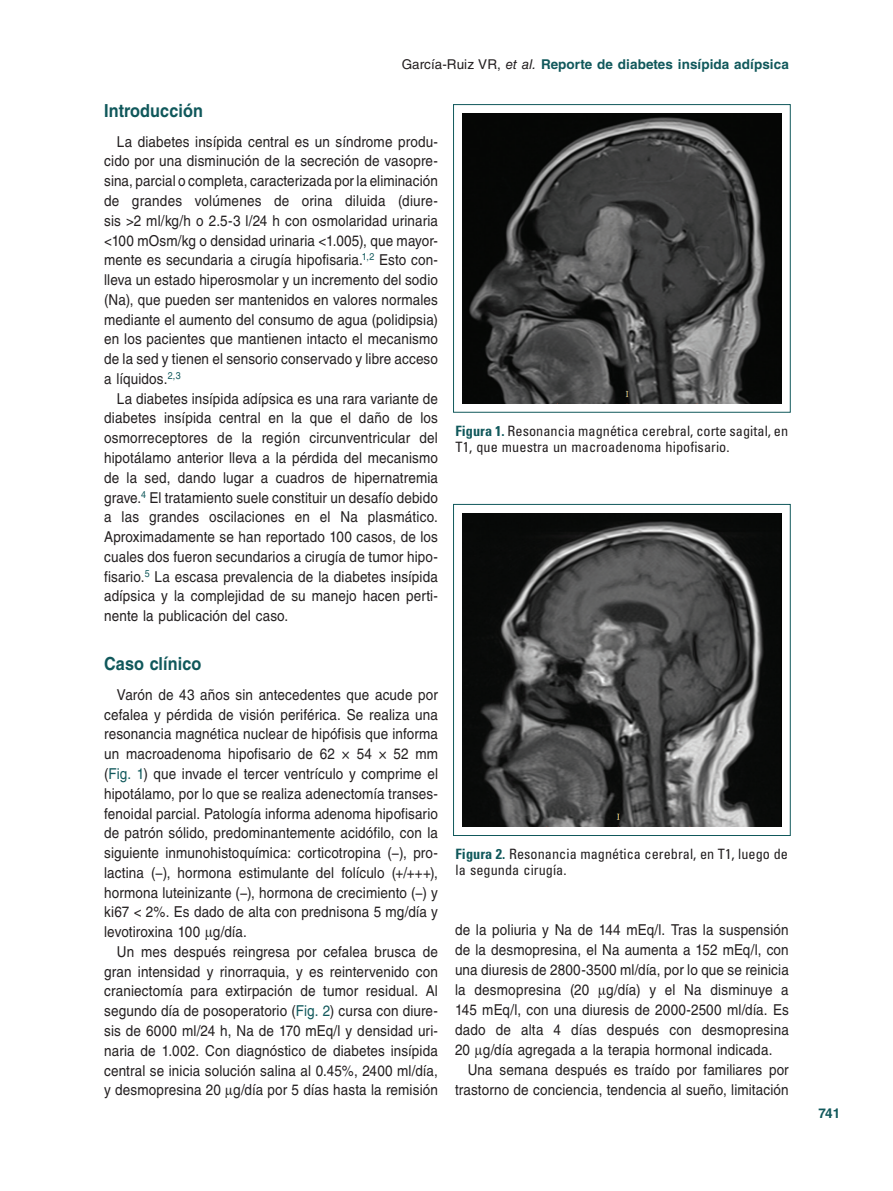
<style>
.page{position:relative;width:893px;height:1191px;background:#fff}
.page>*{position:absolute;margin:0;border:0;box-sizing:border-box;transform-origin:0 0}
.t1{font:700 18px "Helvetica LT Std";letter-spacing:.005em;color:#10585b;scale:.9 1}
.TX{font:15px/19.8px "Helvetica LT Std";letter-spacing:.01em;color:#231f20;text-align:justify;scale:.9 1}
.FGC{font:condensed 14.25px/16.5px "Univers LT Std";letter-spacing:.005em;color:#231f20}
.t2{font:700 13.5px "Helvetica LT Std";letter-spacing:.005em;color:#10585b}
.s1{font-weight:400;color:#231f20}
.s2{font-weight:400;font-style:italic;color:#231f20}
.s3{color:#10585b}
.s4{font-weight:700;color:#10585b}
</style>
<div class="page">
<img style="left:462px;top:113px;width:319px;height:290px">
<div style="left:453px;top:104px;width:338px;height:308px;border:1px solid #10585b"></div>
<img style="left:462px;top:513px;width:319px;height:313px">
<div style="left:453px;top:504px;width:338px;height:332px;border:1px solid #10585b"></div>
<p class="t2" style="left:402px;top:56px;width:389px"><span class="s1">García-Ruiz VR,</span> <span class="s2">et al.</span> Reporte de diabetes insípida adípsica</p>
<h1 class="t1" style="left:104px;top:100px;width:111px">Introducción</h1>
<p class="TX" style="left:104px;top:131px;width:372px;text-indent:13px">La diabetes insípida central es un síndrome produ&shy;cido por una disminución de la secreción de vasopre&shy;sina, parcial o completa, caracterizada por la eliminación de grandes volúmenes de orina diluida (diure&shy;sis &gt;2 ml/kg/h o 2.5-3 l/24 h con osmolaridad urinaria &lt;100 mOsm/kg o densidad urinaria &lt;1.005), que mayor&shy;mente es secundaria a cirugía hipofisaria.<sup>1,2</sup> Esto con&shy;lleva un estado hiperosmolar y un incremento del sodio (Na), que pueden ser mantenidos en valores normales mediante el aumento del consumo de agua (polidipsia) en los pacientes que mantienen intacto el mecanismo de la sed y tienen el sensorio conservado y libre acceso a líquidos.<sup>2,3</sup></p>
<p class="TX" style="left:104px;top:388px;width:372px;text-indent:13px">La diabetes insípida adípsica es una rara variante de diabetes insípida central en la que el daño de los osmorreceptores de la región circunventricular del hipotálamo anterior lleva a la pérdida del mecanismo de la sed, dando lugar a cuadros de hipernatremia grave.<sup>4</sup> El tratamiento suele constituir un desafío debido a las grandes oscilaciones en el Na plasmático.<br>Aproximadamente se han reportado 100 casos, de los cuales dos fueron secundarios a cirugía de tumor hipo&shy;fisario.<sup>5</sup> La escasa prevalencia de la diabetes insípida adípsica y la complejidad de su manejo hacen perti&shy;nente la publicación del caso.</p>
<h1 class="t1" style="left:104px;top:653px;width:110px">Caso clínico</h1>
<p class="TX" style="left:104px;top:684px;width:372px;text-indent:13px">Varón de 43 años sin antecedentes que acude por cefalea y pérdida de visión periférica. Se realiza una resonancia magnética nuclear de hipófisis que informa un macroadenoma hipofisario de 62 × 54 × 52 mm (<span class="s3">Fig. 1</span>) que invade el tercer ventrículo y comprime el hipotálamo, por lo que se realiza adenectomía transes&shy;fenoidal parcial. Patología informa adenoma hipofisario de patrón sólido, predominantemente acidófilo, con la siguiente inmunohistoquímica: corticotropina (−), pro&shy;lactina (−), hormona estimulante del folículo (+/+++), hormona luteinizante (−), hormona de crecimiento (−) y ki67 &lt; 2%. Es dado de alta con prednisona 5 mg/día y levotiroxina 100 g/día.</p>
<p class="TX" style="left:104px;top:941px;width:372px;text-indent:13px">Un mes después reingresa por cefalea brusca de gran intensidad y rinorraquia, y es reintervenido con craniectomía para extirpación de tumor residual. Al segundo día de posoperatorio (<span class="s3">Fig. 2</span>) cursa con diure&shy;sis de 6000 ml/24 h, Na de 170 mEq/l y densidad uri&shy;naria de 1.002. Con diagnóstico de diabetes insípida central se inicia solución salina al 0.45%, 2400 ml/día, y desmopresina 20 g/día por 5 días hasta la remisión</p>
<p class="FGC" style="left:456px;top:422px;width:334px"><span class="s4">Figura 1.</span> Resonancia magnética cerebral, corte sagital, en<br>T1, que muestra un macroadenoma hipofisario.</p>
<p class="FGC" style="left:456px;top:845px;width:334px"><span class="s4">Figura 2.</span> Resonancia magnética cerebral, en T1, luego de la segunda cirugía.</p>
<p class="TX" style="left:455px;top:919px;width:372px">de la poliuria y Na de 144 mEq/l. Tras la suspensión de la desmopresina, el Na aumenta a 152 mEq/l, con una diuresis de 2800-3500 ml/día, por lo que se reinicia la desmopresina (20 g/día) y el Na disminuye a 145 mEq/l, con una diuresis de 2000-2500 ml/día. Es dado de alta 4 días después con desmopresina 20 g/día agregada a la terapia hormonal indicada.</p>
<p class="TX" style="left:455px;top:1059px;width:372px;text-align:right">Una semana después es traído por familiares por trastorno de conciencia, tendencia al sueño, limitación</p>
<p class="t2" style="left:819px;top:1104px;width:23px">741</p>
</div>
